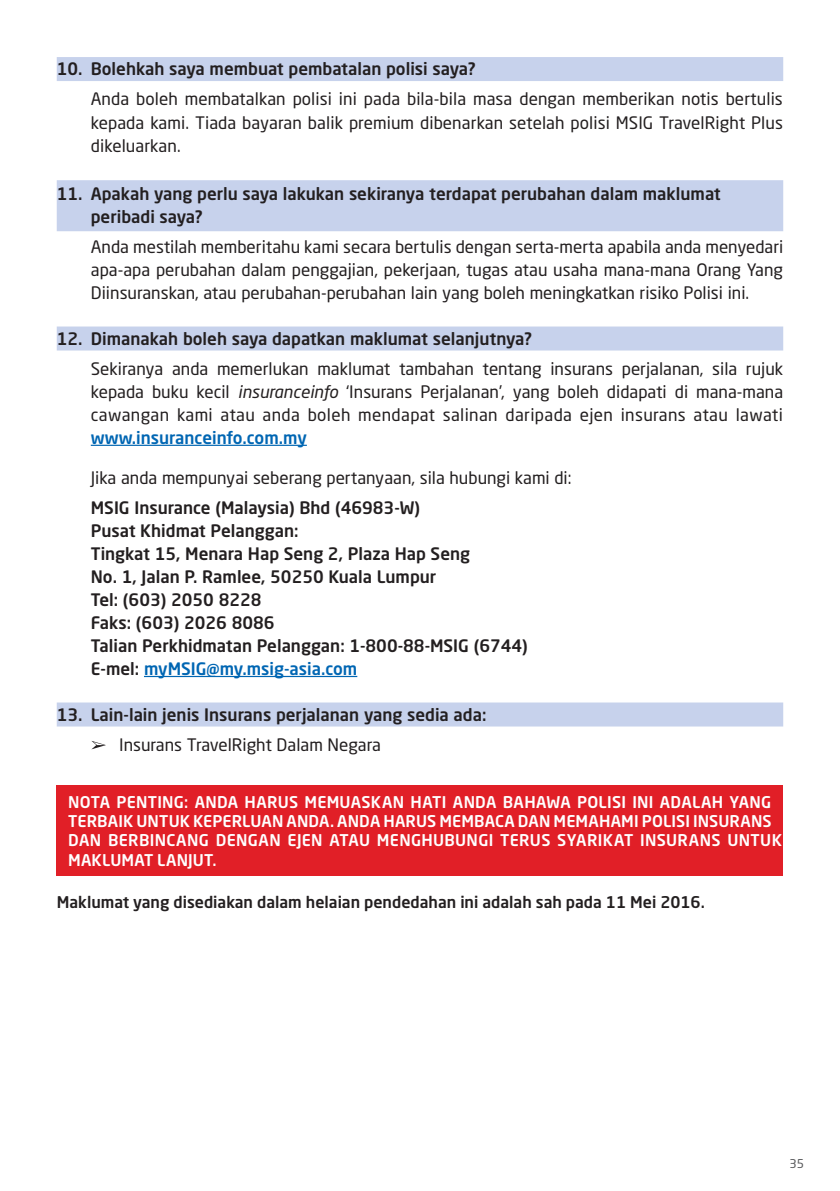
<style>
.page{position:relative;width:840px;height:1191px;background:#fff}
.page>*{position:absolute;margin:0;border:0;box-sizing:border-box;transform-origin:0 0}
.t1{font:17px/23px "Neo Sans Std";color:#231f20;text-align:justify}
.t2{font:500 17px/23px "Neo Sans Std";color:#231f20}
.t3{font:500 17px "Neo Sans Std";color:#0066b3}
.t4{font:500 16px/19.2px "Neo Sans Std";letter-spacing:.015em;color:#fff}
.t5{font:500 16px "Neo Sans Std";color:#231f20}
.t6{font:12px "Neo Sans Std";color:#58595b}
.s1{font-style:italic}
.s2{color:#0066b3}
</style>
<div class="page">
<div style="left:57px;top:57px;width:725px;height:24px;background:#c7d2ec"></div>
<div style="left:57px;top:180px;width:725px;height:51px;background:#c7d2ec"></div>
<div style="left:57px;top:326px;width:725px;height:24px;background:#c7d2ec"></div>
<hr style="left:91px;top:445px;width:216px;height:1px;background:#0066b3">
<hr style="left:144px;top:676px;width:213px;height:1px;background:#0066b3">
<div style="left:57px;top:702px;width:725px;height:24px;background:#c7d2ec"></div>
<svg style="left:91px;top:741px;width:15px;height:8px"></svg>
<div style="left:57px;top:785px;width:725px;height:91px;background:#e11f27"></div>
<p class="t2" style="left:57px;top:57px;width:420px">10. Bolehkah saya membuat pembatalan polisi saya?</p>
<p class="t1" style="left:91px;top:87px;width:693px">Anda boleh membatalkan polisi ini pada bila-bila masa dengan memberikan notis bertulis kepada kami. Tiada bayaran balik premium dibenarkan setelah polisi MSIG TravelRight Plus dikeluarkan.</p>
<p class="t2" style="left:91px;top:182px;width:631px;text-indent:-34px">11. Apakah yang perlu saya lakukan sekiranya terdapat perubahan dalam maklumat peribadi saya?</p>
<p class="t1" style="left:91px;top:235px;width:693px">Anda mestilah memberitahu kami secara bertulis dengan serta-merta apabila anda menyedari apa-apa perubahan dalam penggajian, pekerjaan, tugas atau usaha mana-mana Orang Yang Diinsuranskan, atau perubahan-perubahan lain yang boleh meningkatkan risiko Polisi ini.</p>
<p class="t2" style="left:57px;top:327px;width:476px">12. Dimanakah boleh saya dapatkan maklumat selanjutnya?</p>
<p class="t1" style="left:91px;top:357px;width:693px">Sekiranya anda memerlukan maklumat tambahan tentang insurans perjalanan, sila rujuk kepada buku kecil <span class="s1">insuranceinfo</span> ‘Insurans Perjalanan’, yang boleh didapati di mana-mana cawangan kami atau anda boleh mendapat salinan daripada ejen insurans atau lawati</p>
<p class="t3" style="left:91px;top:427px;width:217px">www.insuranceinfo.com.my</p>
<p class="t1" style="left:91px;top:466px;width:482px">Jika anda mempunyai seberang pertanyaan, sila hubungi kami di:</p>
<p class="t2" style="left:91px;top:496px;width:438px">MSIG Insurance (Malaysia) Bhd (46983-W)<br>Pusat Khidmat Pelanggan:<br>Tingkat 15, Menara Hap Seng 2, Plaza Hap Seng<br>No. 1, Jalan P. Ramlee, 50250 Kuala Lumpur<br>Tel: (603) 2050 8228<br>Faks: (603) 2026 8086<br>Talian Perkhidmatan Pelanggan: 1-800-88-MSIG (6744)<br>E-mel: <span class="s2">myMSIG@my.msig-asia.com</span></p>
<p class="t2" style="left:57px;top:702px;width:431px">13. Lain-lain jenis Insurans perjalanan yang sedia ada:</p>
<p class="t1" style="left:119px;top:733px;width:263px">Insurans TravelRight Dalam Negara</p>
<p class="t4" style="left:68px;top:792px;width:715px">NOTA PENTING: ANDA HARUS MEMUASKAN HATI ANDA BAHAWA POLISI INI ADALAH YANG TERBAIK UNTUK KEPERLUAN ANDA. ANDA HARUS MEMBACA DAN MEMAHAMI POLISI INSURANS DAN BERBINCANG DENGAN EJEN ATAU MENGHUBUNGI TERUS SYARIKAT INSURANS UNTUK MAKLUMAT LANJUT.</p>
<p class="t5" style="left:57px;top:891px;width:649px">Maklumat yang disediakan dalam helaian pendedahan ini adalah sah pada 11 Mei 2016.</p>
<p class="t6" style="left:789px;top:1156px;width:16px">35</p>
</div>
